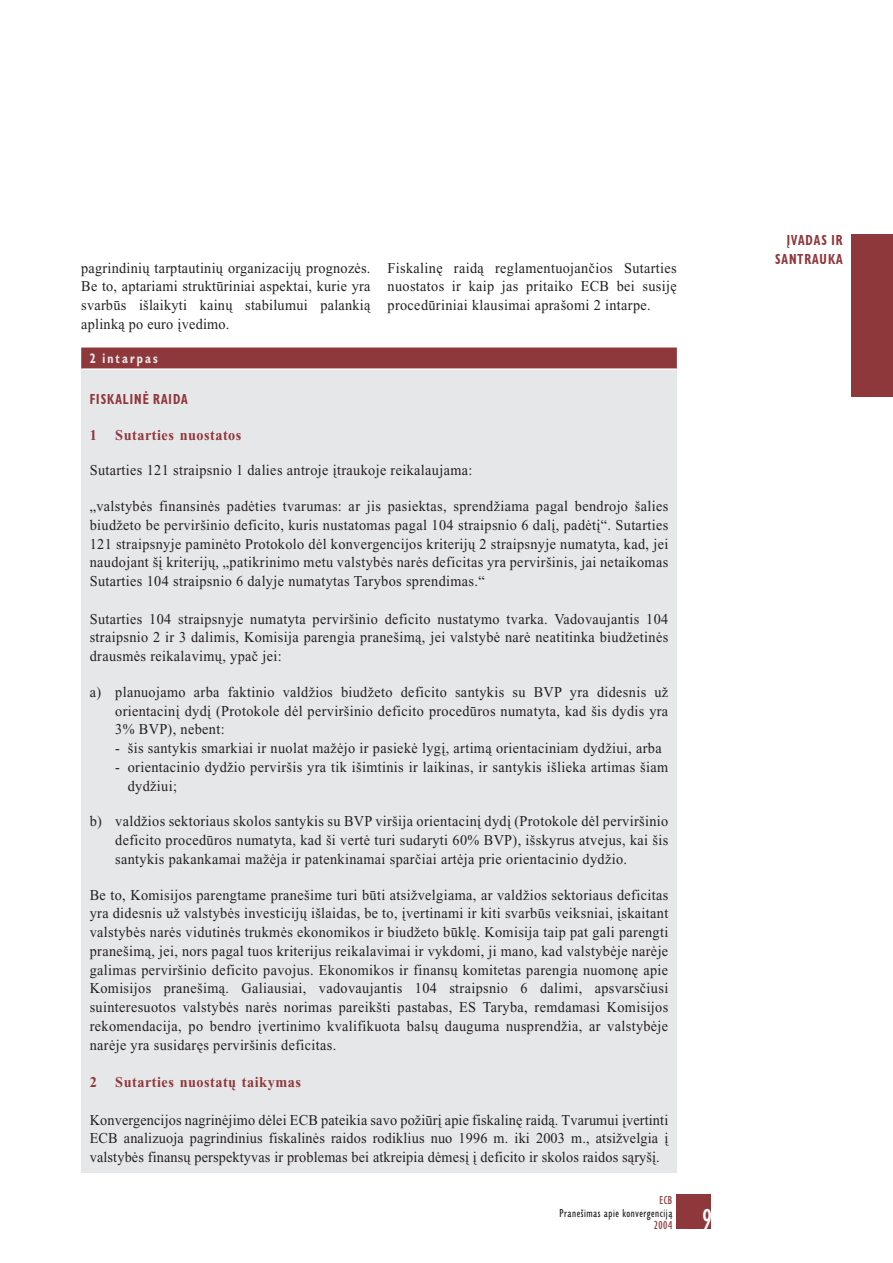
<style>
.page{position:relative;width:893px;height:1263px;background:#fff}
.page>*{position:absolute;margin:0;border:0;box-sizing:border-box;transform-origin:0 0}
.t1{font:condensed 30px "Gill Sans";color:#fff;scale:.95 1}
.t2{font:15px/18.8px "Times New Roman CE";letter-spacing:.025em;color:#231f20;text-align:justify;scale:.95 1}
.t3{font:700 15px "Times New Roman CE";letter-spacing:.035em;color:#8f383c;scale:.95 1}
.t4{font:15px/18.8px "Chantilly Cd CE Bold";letter-spacing:.07em;color:#8f383c;text-align:right;scale:.9 1}
.t5{font:14.25px "Chantilly Cd CE Bold";letter-spacing:.165em;color:#e6e7e9;scale:.9 1}
.t6{font:12px "Chantilly Cd Baltic Regular";letter-spacing:.045em;color:#231f20}
.t7{font:12px "Chantilly Cd Baltic Regular";letter-spacing:.045em;color:#8f383c}
</style>
<div class="page">
<div style="left:676px;top:1195px;width:34px;height:34px;background:#8f383c"></div>
<div style="left:851px;top:235px;width:41px;height:162px;background:#8f383c"></div>
<div style="left:81px;top:348px;width:595px;height:825px;background:#e6e7e9"></div>
<div style="left:81px;top:348px;width:595px;height:21px;background:#8f383c"></div>
<hr style="left:81px;top:368px;width:595px;height:2px;background:#fff">
<p class="t2" style="left:81px;top:260px;width:306px">pagrindinių tarptautinių organizacijų prognozės.<br>Be to, aptariami struktūriniai aspektai, kurie yra svarbūs išlaikyti kainų stabilumui palankią aplinką po euro įvedimo.</p>
<p class="t2" style="left:387px;top:260px;width:306px">Fiskalinę raidą reglamentuojančios Sutarties nuostatos ir kaip jas pritaiko ECB bei susiję procedūriniai klausimai aprašomi 2 intarpe.</p>
<p class="t5" style="left:90px;top:354px;width:77px">2 intarpas</p>
<p class="t4" style="left:90px;top:391px;width:110px">FISKALINĖ RAIDA</p>
<p class="t3" style="left:90px;top:429px;width:161px">1 Sutarties nuostatos</p>
<p class="t2" style="left:90px;top:462px;width:404px">Sutarties 121 straipsnio 1 dalies antroje įtraukoje reikalaujama:</p>
<p class="t2" style="left:90px;top:498px;width:610px">„valstybės finansinės padėties tvarumas: ar jis pasiektas, sprendžiama pagal bendrojo šalies biudžeto be perviršinio deficito, kuris nustatomas pagal 104 straipsnio 6 dalį, padėtį“. Sutarties 121 straipsnyje paminėto Protokolo dėl konvergencijos kriterijų 2 straipsnyje numatyta, kad, jei naudojant šį kriterijų, „patikrinimo metu valstybės narės deficitas yra perviršinis, jai netaikomas Sutarties 104 straipsnio 6 dalyje numatytas Tarybos sprendimas.“</p>
<p class="t2" style="left:90px;top:611px;width:610px">Sutarties 104 straipsnyje numatyta perviršinio deficito nustatymo tvarka. Vadovaujantis 104 straipsnio 2 ir 3 dalimis, Komisija parengia pranešimą, jei valstybė narė neatitinka biudžetinės drausmės reikalavimų, ypač jei:</p>
<p class="t2" style="left:115px;top:684px;width:583px;text-indent:-25px">a) planuojamo arba faktinio valdžios biudžeto deficito santykis su BVP yra didesnis už orientacinį dydį (Protokole dėl perviršinio deficito procedūros numatyta, kad šis dydis yra 3% BVP), nebent:</p>
<p class="t2" style="left:115px;top:740px;width:576px">- šis santykis smarkiai ir nuolat mažėjo ir pasiekė lygį, artimą orientaciniam dydžiui, arba</p>
<p class="t2" style="left:128px;top:759px;width:570px;text-indent:-12px">- orientacinio dydžio perviršis yra tik išimtinis ir laikinas, ir santykis išlieka artimas šiam dydžiui;</p>
<p class="t2" style="left:115px;top:813px;width:583px;text-indent:-25px">b) valdžios sektoriaus skolos santykis su BVP viršija orientacinį dydį (Protokole dėl perviršinio deficito procedūros numatyta, kad ši vertė turi sudaryti 60% BVP), išskyrus atvejus, kai šis santykis pakankamai mažėja ir patenkinamai sparčiai artėja prie orientacinio dydžio.</p>
<p class="t2" style="left:90px;top:887px;width:610px">Be to, Komisijos parengtame pranešime turi būti atsižvelgiama, ar valdžios sektoriaus deficitas yra didesnis už valstybės investicijų išlaidas, be to, įvertinami ir kiti svarbūs veiksniai, įskaitant valstybės narės vidutinės trukmės ekonomikos ir biudžeto būklę. Komisija taip pat gali parengti pranešimą, jei, nors pagal tuos kriterijus reikalavimai ir vykdomi, ji mano, kad valstybėje narėje galimas perviršinio deficito pavojus. Ekonomikos ir finansų komitetas parengia nuomonę apie Komisijos pranešimą. Galiausiai, vadovaujantis 104 straipsnio 6 dalimi, apsvarsčiusi suinteresuotos valstybės narės norimas pareikšti pastabas, ES Taryba, remdamasi Komisijos rekomendacija, po bendro įvertinimo kvalifikuota balsų dauguma nusprendžia, ar valstybėje narėje yra susidaręs perviršinis deficitas.</p>
<p class="t3" style="left:90px;top:1076px;width:224px">2 Sutarties nuostatų taikymas</p>
<p class="t2" style="left:90px;top:1112px;width:610px">Konvergencijos nagrinėjimo dėlei ECB pateikia savo požiūrį apie fiskalinę raidą. Tvarumui įvertinti ECB analizuoja pagrindinius fiskalinės raidos rodiklius nuo 1996 m. iki 2003 m., atsižvelgia į valstybės finansų perspektyvas ir problemas bei atkreipia dėmesį į deficito ir skolos raidos sąryšį.</p>
<p class="t7" style="left:659px;top:1195px;width:14px">ECB</p>
<p class="t6" style="left:559px;top:1208px;width:114px">Pranešimas apie konvergenciją</p>
<p class="t7" style="left:653px;top:1221px;width:20px">2004</p>
<h1 class="t1" style="left:701px;top:1209px;width:12px">9</h1>
<p class="t4" style="left:775px;top:233px;width:77px">ĮVADAS IR<br>SANTRAUKA</p>
</div>
